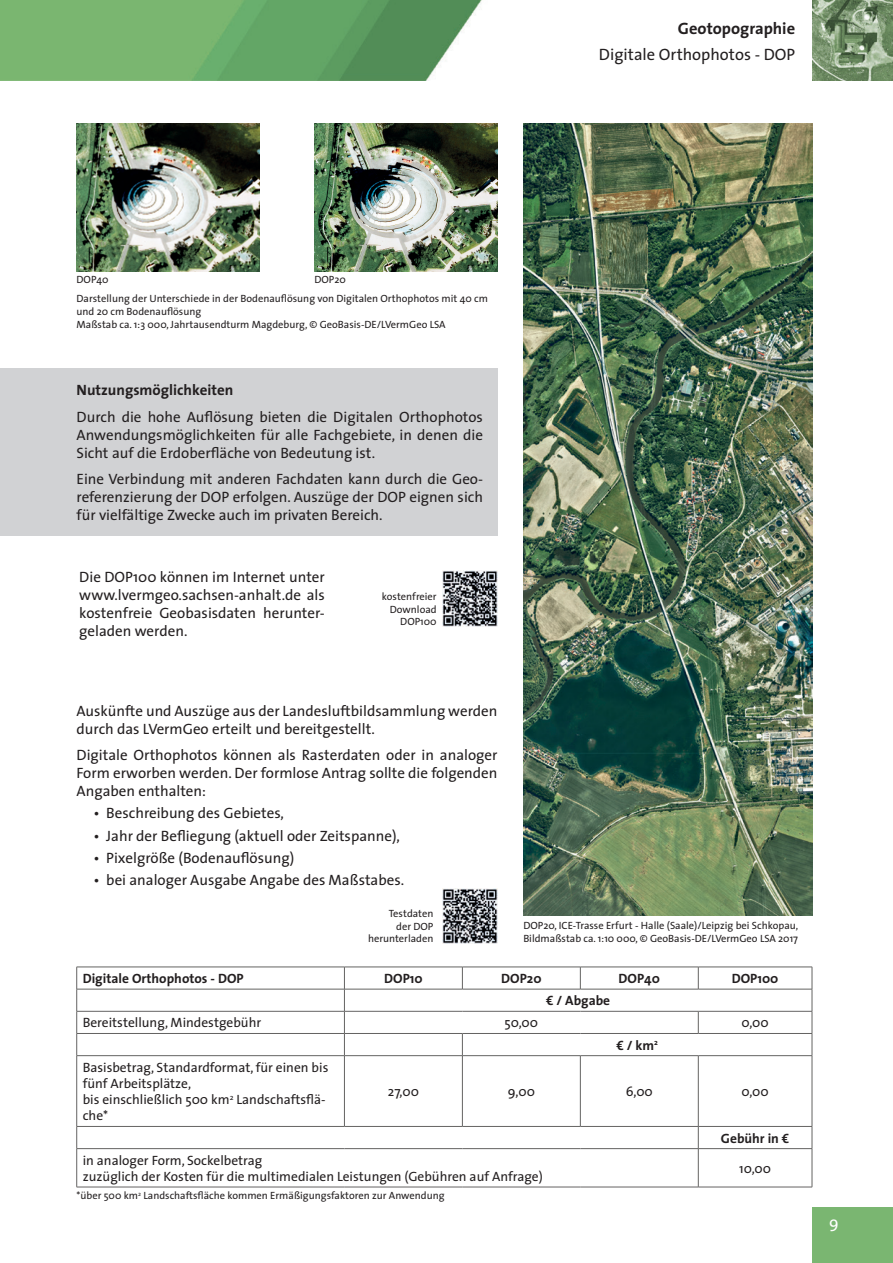
<style>
.page{position:relative;width:893px;height:1263px;background:#fff}
.page>*{position:absolute;margin:0;border:0;box-sizing:border-box;transform-origin:0 0}
.Text{font:16.5px/25.5px "The Sans";color:#231f20;text-align:right}
.t1{font:16.5px "The Sans";color:#fff}
.Text-2{font:15px/18px "The Sans";color:#231f20}
.Text-3{font:13.5px/16.2px "The Sans";color:#231f20}
.Text-4{font:700 13.5px "The Sans";color:#231f20}
.Text-5{font:10.5px/12.6px "The Sans";color:#231f20}
.s1{font-weight:700}
</style>
<div class="page">
<img style="left:0;top:0;width:482px;height:81px">
<div style="left:812px;top:1208px;width:81px;height:55px;background:#7ab671"></div>
<img style="left:812px;top:0;width:81px;height:81px">
<img style="left:523px;top:123px;width:289px;height:792px">
<div style="left:0;top:368px;width:497px;height:168px;background:#d1d2d4"></div>
<img style="left:77px;top:123px;width:183px;height:148px">
<img style="left:314px;top:123px;width:183px;height:148px">
<img style="left:442px;top:571px;width:55px;height:55px">
<img style="left:442px;top:888px;width:55px;height:56px">
<hr style="left:77px;top:967px;width:267px;height:1px;background:#646362">
<hr style="left:344px;top:967px;width:118px;height:1px;background:#646362">
<hr style="left:462px;top:967px;width:118px;height:1px;background:#646362">
<svg style="left:462px;top:967px;width:1px;height:22px"></svg>
<hr style="left:580px;top:967px;width:118px;height:1px;background:#646362">
<svg style="left:580px;top:967px;width:1px;height:22px"></svg>
<hr style="left:698px;top:967px;width:114px;height:1px;background:#646362">
<svg style="left:698px;top:967px;width:1px;height:22px"></svg>
<hr style="left:77px;top:989px;width:267px;height:1px;background:#646362">
<hr style="left:344px;top:989px;width:118px;height:1px;background:#646362">
<hr style="left:462px;top:989px;width:118px;height:1px;background:#646362">
<hr style="left:580px;top:989px;width:118px;height:1px;background:#646362">
<hr style="left:698px;top:989px;width:114px;height:1px;background:#646362">
<hr style="left:77px;top:1011px;width:267px;height:1px;background:#646362">
<hr style="left:344px;top:1011px;width:118px;height:1px;background:#646362">
<hr style="left:462px;top:1011px;width:118px;height:1px;background:#646362">
<hr style="left:580px;top:1011px;width:118px;height:1px;background:#646362">
<hr style="left:698px;top:1011px;width:114px;height:1px;background:#646362">
<svg style="left:698px;top:1011px;width:1px;height:22px"></svg>
<hr style="left:77px;top:1033px;width:267px;height:1px;background:#646362">
<svg style="left:76px;top:967px;width:1px;height:88px"></svg>
<hr style="left:344px;top:1033px;width:118px;height:1px;background:#646362">
<svg style="left:344px;top:967px;width:1px;height:88px"></svg>
<hr style="left:462px;top:1033px;width:118px;height:1px;background:#646362">
<svg style="left:462px;top:1034px;width:1px;height:21px"></svg>
<hr style="left:580px;top:1033px;width:118px;height:1px;background:#646362">
<hr style="left:698px;top:1033px;width:114px;height:1px;background:#646362">
<svg style="left:812px;top:967px;width:1px;height:88px"></svg>
<hr style="left:77px;top:1055px;width:267px;height:1px;background:#646362">
<hr style="left:76px;top:1056px;width:1px;height:70px;background:#646362">
<hr style="left:344px;top:1055px;width:118px;height:1px;background:#646362">
<hr style="left:344px;top:1056px;width:1px;height:70px;background:#646362">
<hr style="left:462px;top:1055px;width:118px;height:1px;background:#646362">
<hr style="left:462px;top:1056px;width:1px;height:70px;background:#646362">
<hr style="left:580px;top:1055px;width:118px;height:1px;background:#646362">
<hr style="left:580px;top:1056px;width:1px;height:70px;background:#646362">
<hr style="left:698px;top:1055px;width:114px;height:1px;background:#646362">
<hr style="left:698px;top:1056px;width:1px;height:70px;background:#646362">
<hr style="left:812px;top:1056px;width:1px;height:70px;background:#646362">
<hr style="left:77px;top:1126px;width:267px;height:1px;background:#646362">
<svg style="left:76px;top:1126px;width:1px;height:22px"></svg>
<hr style="left:344px;top:1126px;width:118px;height:1px;background:#646362">
<hr style="left:462px;top:1126px;width:118px;height:1px;background:#646362">
<hr style="left:580px;top:1126px;width:118px;height:1px;background:#646362">
<hr style="left:698px;top:1126px;width:114px;height:1px;background:#646362">
<svg style="left:698px;top:1126px;width:1px;height:22px"></svg>
<svg style="left:812px;top:1126px;width:1px;height:22px"></svg>
<hr style="left:77px;top:1148px;width:267px;height:1px;background:#646362">
<hr style="left:76px;top:1149px;width:1px;height:38px;background:#646362">
<hr style="left:344px;top:1148px;width:118px;height:1px;background:#646362">
<hr style="left:462px;top:1148px;width:118px;height:1px;background:#646362">
<hr style="left:580px;top:1148px;width:118px;height:1px;background:#646362">
<hr style="left:698px;top:1148px;width:114px;height:1px;background:#646362">
<hr style="left:698px;top:1149px;width:1px;height:38px;background:#646362">
<hr style="left:812px;top:1149px;width:1px;height:38px;background:#646362">
<hr style="left:77px;top:1187px;width:267px;height:1px;background:#646362">
<hr style="left:344px;top:1187px;width:118px;height:1px;background:#646362">
<hr style="left:462px;top:1187px;width:118px;height:1px;background:#646362">
<hr style="left:580px;top:1187px;width:118px;height:1px;background:#646362">
<hr style="left:698px;top:1187px;width:114px;height:1px;background:#646362">
<p class="Text" style="left:599px;top:16px;width:198px"><span class="s1">Geotopographie<br></span>Digitale Orthophotos - DOP</p>
<p class="Text-5" style="left:77px;top:273px;width:34px">DOP40</p>
<p class="Text-5" style="left:314px;top:273px;width:33px">DOP20</p>
<p class="Text-5" style="left:77px;top:293px;width:413px">Darstellung der Unterschiede in der Bodenauflösung von Digitalen Orthophotos mit 40 cm und 20 cm Bodenauflösung<br>Maßstab ca. 1:3 000, Jahrtausendturm Magdeburg, © GeoBasis-DE/LVermGeo LSA</p>
<p class="Text-2" style="left:77px;top:377px;width:408px;line-height:26.5px"><span class="s1">Nutzungsmöglichkeiten<br></span>Durch die hohe Auflösung bieten die Digitalen Orthophotos</p>
<p class="Text-2" style="left:77px;top:426px;width:408px">Anwendungsmöglichkeiten für alle Fachgebiete, in denen die<br>Sicht auf die Erdoberfläche von Bedeutung ist.</p>
<p class="Text-2" style="left:77px;top:470px;width:408px;text-align:justify">Eine Verbindung mit anderen Fachdaten kann durch die Geo&shy;referenzierung der DOP erfolgen. Auszüge der DOP eignen sich für vielfältige Zwecke auch im privaten Bereich.</p>
<p class="Text-2" style="left:79px;top:568px;width:247px;text-align:justify">Die DOP100 können im Internet unter www.lvermgeo.sachsen-anhalt.de als kostenfreie Geobasisdaten herunter&shy;geladen werden.</p>
<p class="Text-5" style="left:382px;top:590px;width:56px;text-align:right">kostenfreier<br>Download<br>DOP100</p>
<p class="Text-2" style="left:77px;top:702px;width:422px">Auskünfte und Auszüge aus der Landesluftbildsammlung werden durch das LVermGeo erteilt und bereitgestellt.</p>
<p class="Text-2" style="left:77px;top:746px;width:422px;text-align:justify">Digitale Orthophotos können als Rasterdaten oder in analoger Form erworben werden. Der formlose Antrag sollte die folgenden Angaben enthalten:</p>
<p class="Text-2" style="left:94px;top:804px;width:192px">• Beschreibung des Gebietes,</p>
<p class="Text-2" style="left:94px;top:827px;width:308px">• Jahr der Befliegung (aktuell oder Zeitspanne),</p>
<p class="Text-2" style="left:94px;top:849px;width:202px">• Pixelgröße (Bodenauflösung)</p>
<p class="Text-2" style="left:94px;top:871px;width:312px">• bei analoger Ausgabe Angabe des Maßstabes.</p>
<p class="Text-5" style="left:368px;top:907px;width:67px;text-align:right">Testdaten<br>der DOP herunterladen</p>
<p class="Text-5" style="left:523px;top:919px;width:276px">DOP20, ICE-Trasse Erfurt - Halle (Saale)/Leipzig bei Schkopau,<br>Bildmaßstab ca. 1:10 000, © GeoBasis-DE/LVermGeo LSA 2017</p>
<p class="Text-4" style="left:83px;top:970px;width:162px">Digitale Orthophotos - DOP</p>
<p class="Text-4" style="left:384px;top:970px;width:40px">DOP10</p>
<p class="Text-4" style="left:501px;top:970px;width:42px">DOP20</p>
<p class="Text-4" style="left:619px;top:970px;width:43px">DOP40</p>
<p class="Text-4" style="left:732px;top:970px;width:48px">DOP100</p>
<p class="Text-4" style="left:546px;top:992px;width:66px">€ / Abgabe</p>
<p class="Text-3" style="left:83px;top:1015px;width:180px">Bereitstellung, Mindestgebühr</p>
<p class="Text-3" style="left:505px;top:1015px;width:35px">50,00</p>
<p class="Text-3" style="left:742px;top:1015px;width:29px">0,00</p>
<p class="Text-4" style="left:616px;top:1036px;width:43px">€ / km<sup>2</sup></p>
<p class="Text-3" style="left:83px;top:1059px;width:247px">Basisbetrag, Standardformat, für einen bis fünf Arbeitsplätze,<br>bis einschließlich 500 km<sup>2</sup> Landschaftsflä&shy;che*</p>
<p class="Text-3" style="left:388px;top:1083px;width:33px">27,00</p>
<p class="Text-3" style="left:508px;top:1083px;width:29px">9,00</p>
<p class="Text-3" style="left:626px;top:1083px;width:29px">6,00</p>
<p class="Text-3" style="left:742px;top:1083px;width:29px">0,00</p>
<p class="Text-4" style="left:721px;top:1129px;width:70px">Gebühr in €</p>
<p class="Text-3" style="left:83px;top:1152px;width:462px">in analoger Form, Sockelbetrag<br>zuzüglich der Kosten für die multimedialen Leistungen (Gebühren auf Anfrage)</p>
<p class="Text-3" style="left:739px;top:1160px;width:33px">10,00</p>
<p class="Text-5" style="left:77px;top:1189px;width:370px">*über 500 km<sup>2</sup> Landschaftsfläche kommen Ermäßigungsfaktoren zur Anwendung</p>
<p class="t1" style="left:829px;top:1212px;width:11px">9</p>
</div>
